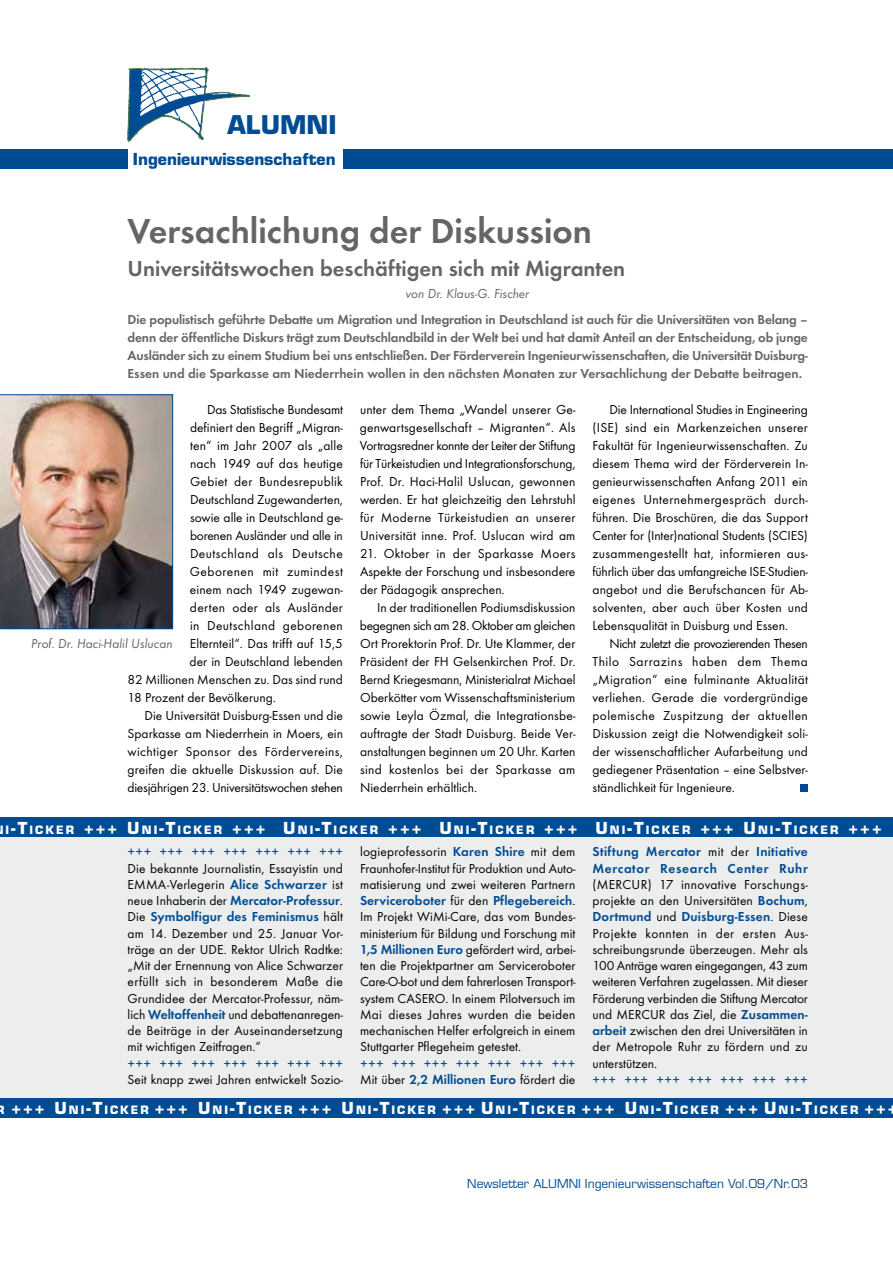
<style>
.page{position:relative;width:893px;height:1263px;background:#fff}
.page>*{position:absolute;margin:0;border:0;box-sizing:border-box;transform-origin:0 0}
.t1{font:36px "Futura T Dem";color:#646567}
.t2{font:700 25.2px "Eurostile";color:#004c93}
.t3{font:22.5px "Futura T Dem";color:#646567}
.t4{font:700 16.05px "Eurostile";color:#004c93}
.t5{font:13.5px/18px "Futura T Boo";color:#000;text-align:justify}
.t6{font:13.5px/18px "Futura T Dem";color:#646567;text-align:justify}
.t7{font:13.5px/16.2px "Futura T Dem";letter-spacing:.01em;color:#004c93}
.t8{font:13.5px "Futura T Boo";letter-spacing:.025em;color:#000}
.t9{font:13.5px/16.2px "Futura T Dem";letter-spacing:.03em;color:#004c93}
.t10{font:13.5px "Futura T Boo Obl";color:#646567}
.t11{font:13.5px "Futura T Boo";letter-spacing:.035em;color:#000}
.t12{font:13.5px "Futura T Boo";letter-spacing:.02em;color:#000}
.t13{font:12px "Eurostile";color:#004c93}
.t14{font:700 11.25px "Eurostile";letter-spacing:.18em;color:#fff}
.s1{font-size:16.05px}
.s2{font-family:"Futura T Dem";color:#004c93}
.s3{font-family:"Futura T Boo";color:#000}
</style>
<div class="page">
<svg style="left:128px;top:67px;width:122px;height:74px"></svg>
<div style="left:0;top:149px;width:128px;height:20px;background:#004c93"></div>
<div style="left:343px;top:149px;width:550px;height:20px;background:#004c93"></div>
<div style="left:800px;top:784px;width:8px;height:8px;background:#004c93"></div>
<img style="left:0;top:394px;width:173px;height:235px">
<div style="left:0;top:837px;width:893px;height:261px;background:#eceded"></div>
<div style="left:0;top:817px;width:655px;height:20px;background:#004c93"></div>
<div style="left:653px;top:817px;width:240px;height:20px;background:#004c93"></div>
<div style="left:0;top:1098px;width:648px;height:20px;background:#004c93"></div>
<div style="left:648px;top:1098px;width:245px;height:20px;background:#004c93"></div>
<h2 class="t2" style="left:227px;top:109px;width:111px">ALUMNI</h2>
<p class="t4" style="left:133px;top:149px;width:204px">Ingenieurwissenschaften</p>
<h1 class="t1" style="left:128px;top:210px;width:466px">Versachlichung der Diskussion</h1>
<h3 class="t3" style="left:128px;top:255px;width:499px">Universitätswochen beschäftigen sich mit Migranten</h3>
<p class="t10" style="left:406px;top:286px;width:125px">von Dr. Klaus-G. Fischer</p>
<p class="t6" style="left:128px;top:310px;width:682px">Die populistisch geführte Debatte um Migration und Integration in Deutschland ist auch für die Universitäten von Belang – denn der öffentliche Diskurs trägt zum Deutschlandbild in der Welt bei und hat damit Anteil an der Entscheidung, ob junge Ausländer sich zu einem Studium bei uns entschließen. Der Förderverein Ingenieurwissenschaften, die Universität Duisburg-Essen und die Sparkasse am Niederrhein wollen in den nächsten Monaten zur Versachlichung der Debatte beitragen.</p>
<p class="t5" style="left:207px;top:401px;width:137px">Das Statistische Bundesamt</p>
<p class="t5" style="left:190px;top:419px;width:154px">definiert den Begriff „Migran-</p>
<p class="t5" style="left:190px;top:437px;width:154px">ten“ im Jahr 2007 als „alle</p>
<p class="t5" style="left:190px;top:455px;width:154px">nach 1949 auf das heutige</p>
<p class="t12" style="left:190px;top:474px;width:154px">Gebiet der Bundesrepublik</p>
<p class="t5" style="left:190px;top:491px;width:154px">Deutschland Zugewanderten,</p>
<p class="t5" style="left:190px;top:509px;width:154px">sowie alle in Deutschland ge-</p>
<p class="t5" style="left:190px;top:527px;width:154px">borenen Ausländer und alle in</p>
<p class="t11" style="left:190px;top:546px;width:154px">Deutschland als Deutsche</p>
<p class="t11" style="left:190px;top:564px;width:154px">Geborenen mit zumindest</p>
<p class="t5" style="left:190px;top:581px;width:154px">einem nach 1949 zugewan-</p>
<p class="t8" style="left:190px;top:600px;width:154px">derten oder als Ausländer</p>
<p class="t8" style="left:190px;top:618px;width:154px">in Deutschland geborenen</p>
<p class="t5" style="left:190px;top:635px;width:154px">Elternteil“. Das trifft auf 15,5</p>
<p class="t5" style="left:190px;top:653px;width:155px">der in Deutschland lebenden</p>
<p class="t5" style="left:127px;top:671px;width:217px">82 Millionen Menschen zu. Das sind rund</p>
<p class="t5" style="left:128px;top:689px;width:148px">18 Prozent der Bevölkerung.</p>
<p class="t5" style="left:145px;top:707px;width:200px">Die Universität Duisburg-Essen und die</p>
<p class="t5" style="left:128px;top:725px;width:217px">Sparkasse am Niederrhein in Moers, ein</p>
<p class="t8" style="left:128px;top:744px;width:217px">wichtiger Sponsor des Fördervereins,</p>
<p class="t5" style="left:128px;top:761px;width:217px">greifen die aktuelle Diskussion auf. Die</p>
<p class="t5" style="left:128px;top:779px;width:217px">diesjährigen 23. Universitätswochen stehen</p>
<p class="t10" style="left:31px;top:636px;width:143px">Prof. Dr. Haci-Halil Uslucan</p>
<p class="t5" style="left:360px;top:401px;width:217px">unter dem Thema „Wandel unserer Ge&shy;genwartsgesellschaft – Migranten“. Als Vortragsredner konnte der Leiter der Stiftung für Türkeistudien und Integrationsforschung, Prof. Dr. Haci-Halil Uslucan, gewonnen werden. Er hat gleichzeitig den Lehrstuhl für Moderne Türkeistudien an unserer Universität inne. Prof. Uslucan wird am</p>
<p class="t5" style="left:360px;top:545px;width:217px">21. Oktober in der Sparkasse Moers Aspekte der Forschung und insbesondere der Pädagogik ansprechen.</p>
<p class="t5" style="left:360px;top:598px;width:217px;text-align:left;text-indent:17px">In der traditionellen Podiumsdiskussion begegnen sich am 28. Oktober am gleichen Ort Prorektorin Prof. Dr. Ute Klammer, der Präsident der FH Gelsenkirchen Prof. Dr.<br>Bernd Kriegesmann, Ministerialrat Michael Oberkötter vom Wissenschaftsministerium sowie Leyla Özmal, die Integrationsbe&shy;auftragte der Stadt Duisburg. Beide Ver&shy;anstaltungen beginnen um 20 Uhr. Karten sind kostenlos bei der Sparkasse am Niederrhein erhältlich.</p>
<p class="t5" style="left:592px;top:400px;width:217px;text-indent:17px">Die International Studies in Engineering (ISE) sind ein Markenzeichen unserer Fakultät für Ingenieurwissenschaften. Zu diesem Thema wird der Förderverein In&shy;genieurwissenschaften Anfang 2011 ein eigenes Unternehmergespräch durch&shy;führen. Die Broschüren, die das Support Center for (Inter)national Students (SCIES) zusammengestellt hat, informieren aus&shy;führlich über das umfangreiche ISE-Studien&shy;angebot und die Berufschancen für Ab&shy;solventen, aber auch über Kosten und Lebensqualität in Duisburg und Essen.</p>
<p class="t5" style="left:592px;top:634px;width:217px;text-indent:17px">Nicht zuletzt die provozierenden Thesen Thilo Sarrazins haben dem Thema „Migration“ eine fulminante Aktualität verliehen. Gerade die vordergründige polemische Zuspitzung der aktuellen Diskussion zeigt die Notwendigkeit soli&shy;der wissenschaftlicher Aufarbeitung und gediegener Präsentation – eine Selbstver&shy;ständlichkeit für Ingenieure.</p>
<p class="t14" style="left:6px;top:823px;width:878px">I<span class="s1">-T</span>ICKER <span class="s1">+++ U</span> NI<span class="s1">-T</span>ICKER <span class="s1">+++ U</span> NI<span class="s1">-T</span>ICKER <span class="s1">+++ U</span> NI<span class="s1">-T</span>ICKER <span class="s1">+++ U</span> NI<span class="s1">-T</span>ICKER <span class="s1">+++ U</span> NI<span class="s1">-T</span>ICKER <span class="s1">+++</span></p>
<p class="t7" style="left:128px;top:843px;width:217px">+++ +++ +++ +++ +++ +++ +++</p>
<p class="t5" style="left:128px;top:860px;width:217px;line-height:16.2px">Die bekannte Journalistin, Essayistin und<br>EMMA-Verlegerin <span class="s2">Alice Schwarzer</span> ist</p>
<p class="t7" style="left:128px;top:892px;width:217px"><span class="s3">neue Inhaberin der</span> Mercator-Professur<span class="s3">.<br>Die</span> Symbolfigur des Feminismus <span class="s3">hält</span></p>
<p class="t5" style="left:128px;top:925px;width:217px;line-height:16.2px">am 14. Dezember und 25. Januar Vor&shy;träge an der UDE. Rektor Ulrich Radtke: „Mit der Ernennung von Alice Schwarzer erfüllt sich in besonderem Maße die Grundidee der Mercator-Professur, näm&shy;lich <span class="s2">Weltoffenheit</span> und debattenanregen&shy;de Beiträge in der Auseinandersetzung mit wichtigen Zeitfragen.“</p>
<p class="t7" style="left:128px;top:1055px;width:217px">+++ +++ +++ +++ +++ +++ +++</p>
<p class="t5" style="left:128px;top:1071px;width:217px">Seit knapp zwei Jahren entwickelt Sozio-</p>
<p class="t5" style="left:360px;top:844px;width:217px;line-height:16.2px">logieprofessorin <span class="s2">Karen Shire</span> mit dem Fraunhofer-Institut für Produktion und Auto&shy;matisierung und zwei weiteren Partnern</p>
<p class="t7" style="left:360px;top:892px;width:215px">Serviceroboter <span class="s3">für den</span> Pflegebereich<span class="s3">.</span></p>
<p class="t5" style="left:360px;top:909px;width:217px;line-height:16.2px">Im Projekt WiMi-Care, das vom Bundes&shy;ministerium für Bildung und Forschung mit <span class="s2">1,5 Millionen Euro</span> gefördert wird, arbei&shy;ten die Projektpartner am Serviceroboter Care-O-bot und dem fahrerlosen Transport&shy;system CASERO. In einem Pilotversuch im Mai dieses Jahres wurden die beiden mechanischen Helfer erfolgreich in einem Stuttgarter Pflegeheim getestet.</p>
<p class="t7" style="left:360px;top:1055px;width:217px">+++ +++ +++ +++ +++ +++ +++</p>
<p class="t5" style="left:360px;top:1071px;width:217px">Mit über <span class="s2">2,2 Millionen Euro</span> fördert die</p>
<p class="t9" style="left:592px;top:843px;width:217px">Stiftung Mercator <span class="s3">mit der</span> Initiative<br>Mercator Research Center Ruhr</p>
<p class="t5" style="left:592px;top:876px;width:217px;line-height:16.2px">(MERCUR) 17 innovative Forschungs&shy;projekte an den Universitäten <span class="s2">Bochum</span>,</p>
<p class="t7" style="left:592px;top:909px;width:217px">Dortmund <span class="s3">und</span> Duisburg-Essen<span class="s3">. Diese</span></p>
<p class="t5" style="left:592px;top:925px;width:217px;line-height:16.2px">Projekte konnten in der ersten Aus&shy;schreibungsrunde überzeugen. Mehr als 100 Anträge waren eingegangen, 43 zum weiteren Verfahren zugelassen. Mit dieser Förderung verbinden die Stiftung Mercator und MERCUR das Ziel, die <span class="s2">Zusammen&shy;arbeit</span> zwischen den drei Universitäten in der Metropole Ruhr zu fördern und zu unterstützen.</p>
<p class="t7" style="left:592px;top:1071px;width:217px">+++ +++ +++ +++ +++ +++ +++</p>
<p class="t14" style="left:-3px;top:1103px;width:902px">R <span class="s1">+++ U</span> NI<span class="s1">-T</span>ICKER <span class="s1">+++ U</span> NI<span class="s1">-T</span>ICKER <span class="s1">+++ U</span> NI<span class="s1">-T</span>ICKER <span class="s1">+++ U</span> NI<span class="s1">-T</span>ICKER <span class="s1">+++ U</span> NI<span class="s1">-T</span>ICKER <span class="s1">+++ U</span> NI<span class="s1">-T</span>ICKER <span class="s1">+++</span></p>
<p class="t13" style="left:467px;top:1176px;width:342px">Newsletter ALUMNI Ingenieurwissenschaften Vol.09/Nr.03</p>
</div>
